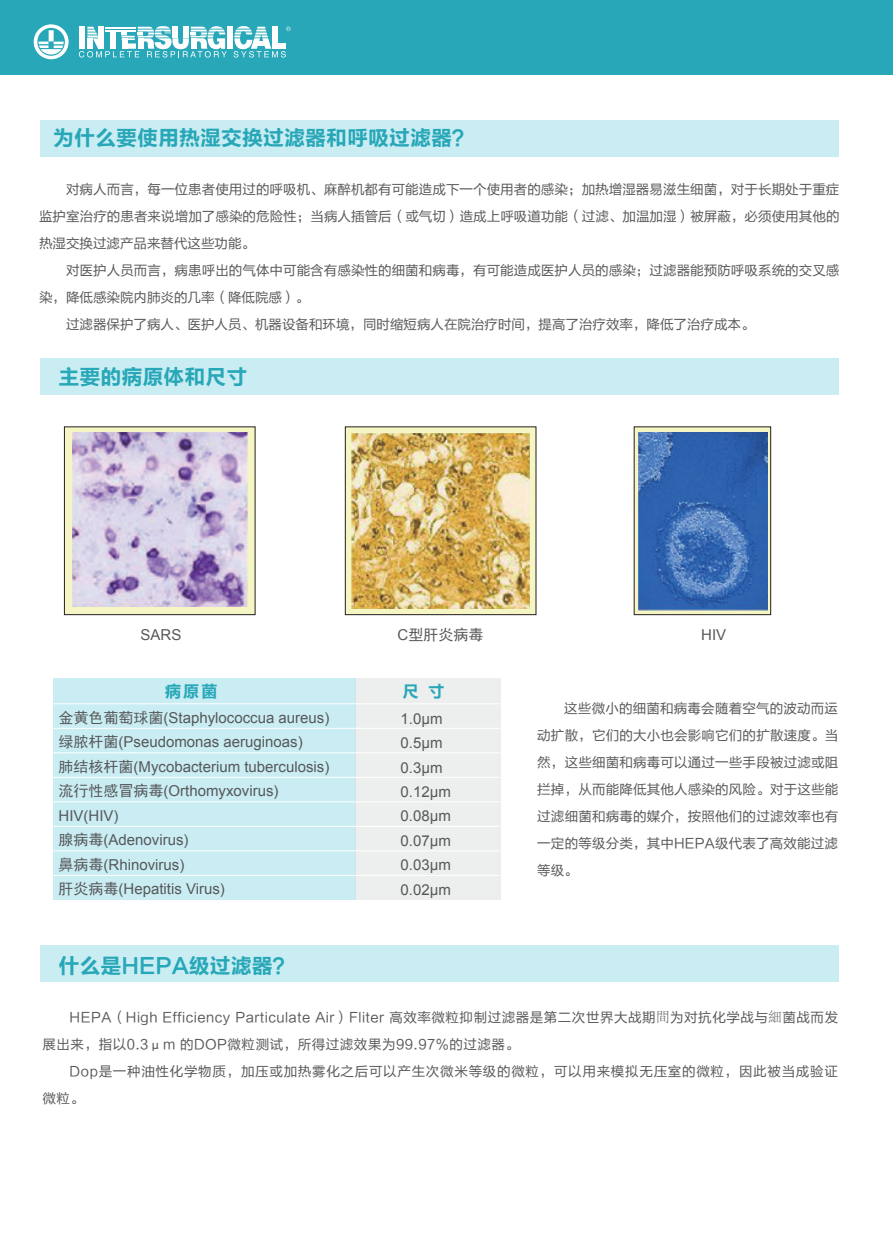
<style>
.page{position:relative;width:893px;height:1238px;background:#fff}
.page>*{position:absolute;margin:0;border:0;box-sizing:border-box;transform-origin:0 0}
.t1{font:21px "FZLTCHJW GB1 0";color:#27a7b8}
.t2{font:16.5px "FZLTCHJW GB1 0";color:#27a7b8}
.t3{font:15px/24.5px "Arial";color:#57585a}
.t4{font:15px "Sim Hei";color:#57585a}
.t5{font:13.5px/27px "FZLTHJW GB1 0";letter-spacing:.015em;color:#57585a;text-align:justify}
.t6{font:13.5px/27px "FZLTHJW GB1 0";letter-spacing:.04em;color:#57585a}
.t7{font:13.5px/27px "FZLTHJW GB1 0";letter-spacing:.055em;color:#57585a}
.s1{font-family:"Arial"}
.s2{font-family:"Sim Hei"}
.s3{font-family:"Adobe Song Std";font-weight:300}
</style>
<div class="page">
<div style="left:0;top:0;width:893px;height:74px;background:#27a7b8"></div>
<svg style="left:79px;top:26px;width:212px;height:32px"></svg>
<svg style="left:34px;top:24px;width:35px;height:35px"></svg>
<div style="left:53px;top:678px;width:302px;height:221px;background:#c9edf2"></div>
<div style="left:355px;top:678px;width:145px;height:221px;background:#edeeee"></div>
<div style="left:40px;top:120px;width:798px;height:37px;background:#c9edf2"></div>
<div style="left:40px;top:358px;width:798px;height:37px;background:#c9edf2"></div>
<div style="left:40px;top:945px;width:798px;height:37px;background:#c9edf2"></div>
<hr style="left:53px;top:703px;width:447px;height:1px;background:#fff">
<hr style="left:53px;top:728px;width:447px;height:1px;background:#fff">
<hr style="left:53px;top:752px;width:447px;height:1px;background:#fff">
<hr style="left:53px;top:777px;width:447px;height:1px;background:#fff">
<hr style="left:53px;top:801px;width:447px;height:1px;background:#fff">
<hr style="left:53px;top:826px;width:447px;height:1px;background:#fff">
<hr style="left:53px;top:850px;width:447px;height:1px;background:#fff">
<hr style="left:53px;top:875px;width:447px;height:1px;background:#fff">
<div style="left:64px;top:426px;width:191px;height:189px;background:#f5f6c4;border:1px solid #231f20"></div>
<div style="left:345px;top:426px;width:191px;height:189px;background:#f5f6c4;border:1px solid #231f20"></div>
<svg style="left:634px;top:426px;width:137px;height:189px;background:#c2c5a6"></svg>
<img style="left:72px;top:432px;width:175px;height:175px">
<img style="left:351px;top:433px;width:179px;height:175px">
<img style="left:639px;top:432px;width:129px;height:178px">
<h1 class="t1" style="left:53px;top:126px;width:421px">为什么要使用热湿交换过滤器和呼吸过滤器？</h1>
<p class="t5" style="left:39px;top:176px;width:802px;text-indent:27px">对病人而言，每一位患者使用过的呼吸机、麻醉机都有可能造成下一个使用者的感染；加热增湿器易滋生细菌，对于长期处于重症监护室治疗的患者来说增加了感染的危险性；当病人插管后（或气切）造成上呼吸道功能（过滤、加温加湿）被屏蔽，必须使用其他的热湿交换过滤产品来替代这些功能。</p>
<p class="t5" style="left:66px;top:257px;width:775px">对医护人员而言，病患呼出的气体中可能含有感染性的细菌和病毒，有可能造成医护人员的感染；过滤器能预防呼吸系统的交叉感</p>
<p class="t5" style="left:39px;top:284px;width:271px">染，降低感染院内肺炎的几率（降低院感）。</p>
<p class="t5" style="left:66px;top:311px;width:690px">过滤器保护了病人、医护人员、机器设备和环境，同时缩短病人在院治疗时间，提高了治疗效率，降低了治疗成本。</p>
<h1 class="t1" style="left:58px;top:365px;width:191px">主要的病原体和尺寸</h1>
<p class="t3" style="left:140px;top:623px;width:42px">SARS</p>
<p class="t4" style="left:397px;top:627px;width:87px"><span class="s1">C</span>型肝炎病毒</p>
<p class="t3" style="left:701px;top:623px;width:27px">HIV</p>
<p class="t2" style="left:165px;top:682px;width:54px">病原菌</p>
<p class="t2" style="left:402px;top:682px;width:44px">尺 寸</p>
<p class="t3" style="left:59px;top:705px;width:272px"><span class="s2">金黄色葡萄球菌</span>(Staphylococcua aureus)<span class="s2">绿脓杆菌</span>(Pseudomonas aeruginoas)<br><span class="s2">肺结核杆菌</span>(Mycobacterium tuberculosis)<span class="s2">流行性感冒病毒</span>(Orthomyxovirus)<br>HIV(HIV)<br><span class="s2">腺病毒</span>(Adenovirus)<br><span class="s2">鼻病毒</span>(Rhinovirus)<br><span class="s2">肝炎病毒</span>(Hepatitis Virus)</p>
<p class="t3" style="left:401px;top:706px;width:52px">1.0μm<br>0.5μm<br>0.3μm<br>0.12μm<br>0.08μm<br>0.07μm<br>0.03μm<br>0.02μm</p>
<h1 class="t1" style="left:58px;top:953px;width:237px">什么是HEPA级过滤器？</h1>
<p class="t5" style="left:537px;top:694px;width:302px;text-indent:27px">这些微小的细菌和病毒会随着空气的波动而运动扩散，它们的大小也会影响它们的扩散速度。当然，这些细菌和病毒可以通过一些手段被过滤或阻拦掉，从而能降低其他人感染的风险。对于这些能过滤细菌和病毒的媒介，按照他们的过滤效率也有一定的等级分类，其中HEPA级代表了高效能过滤等级。</p>
<p class="t6" style="left:43px;top:1004px;width:797px;text-indent:27px">HEPA（High Efficiency Particulate Air）Fliter 高效率微粒抑制过滤器是第二次世界大战期<span class="s3">間</span>为对抗化学战与<span class="s3">細</span>菌战而发展出来，指以0.3μm 的DOP微粒测试，所得过滤效果为99.97%的过滤器。</p>
<p class="t7" style="left:43px;top:1058px;width:797px;text-indent:27px">Dop是一种油性化学物质，加压或加热雾化之后可以产生次微米等级的微粒，可以用来模拟无压室的微粒，因此被当成验证微粒。</p>
</div>
